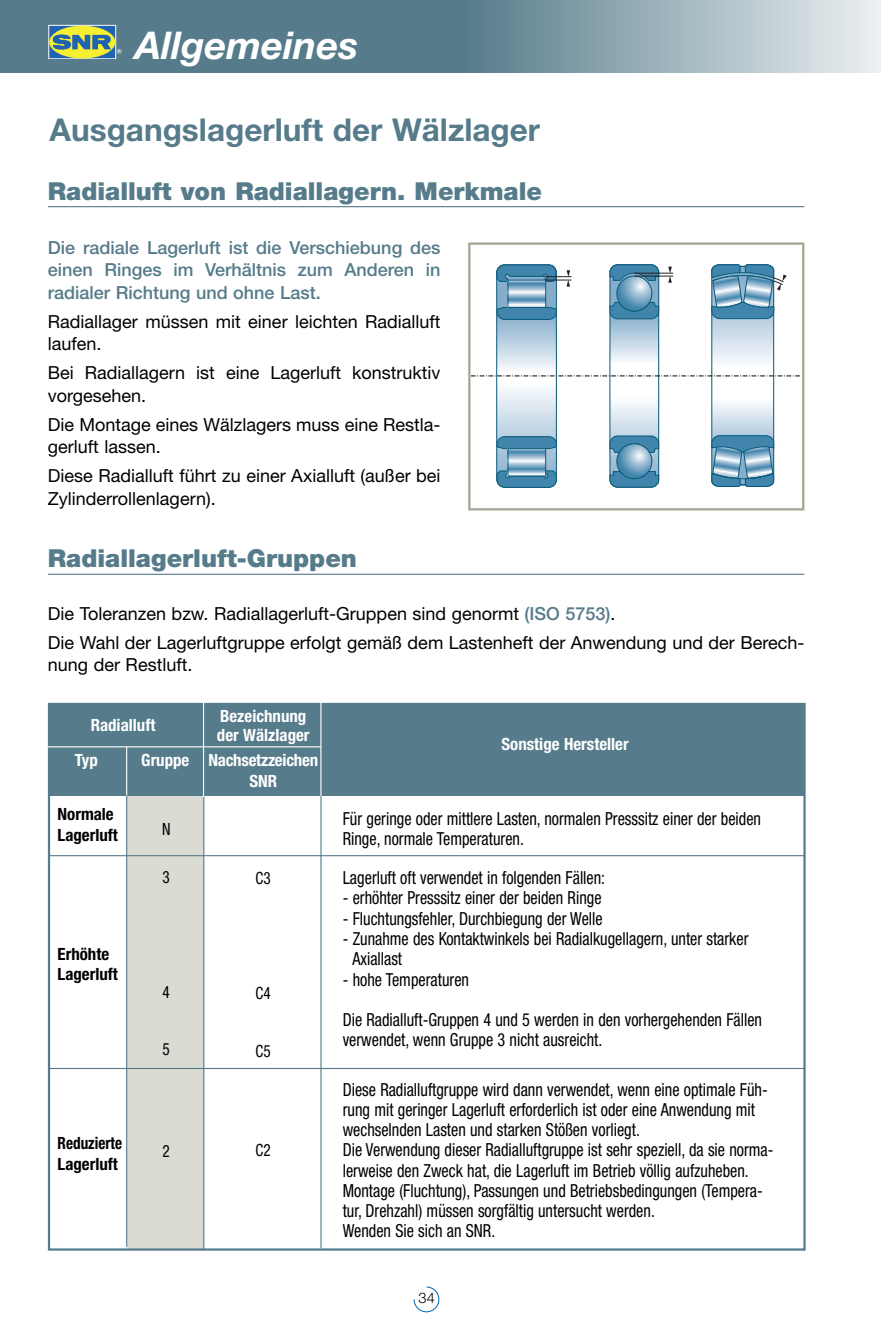
<style>
.page{position:relative;width:881px;height:1340px;background:#fff}
.page>*{position:absolute;margin:0;border:0;box-sizing:border-box;transform-origin:0 0}
.t1{font:italic 700 38.25px "Helvetica Neue";color:#fff}
.t2{font:700 31.5px "Helvetica Neue";color:#567b8a}
.t3{font:900 24.75px "Helvetica Neue";color:#567b8a}
.t4{font:condensed 18px/20.2px "Helvetica Neue";color:#000;scale:.9 1}
.t5{font:18px/22.5px "Helvetica Neue";color:#000}
.t6{font:500 18px/22.5px "Helvetica Neue";color:#567b8a;text-align:justify}
.t7{font:700 condensed 16.88px/19.1px "Helvetica Neue";color:#fff}
.t8{font:700 condensed 16.88px/20.2px "Helvetica Neue";color:#000}
.t9{font:700 condensed 16.88px/20.2px "Helvetica Neue";color:#000;scale:.9 1}
.t10{font:condensed 16.88px "Helvetica Neue";color:#000;scale:.9 1}
.t11{font:300 14.62px "Helvetica Neue";color:#000}
.s1{font-weight:500;color:#567b8a}
</style>
<div class="page">
<div style="left:468px;top:242px;width:336px;height:268px;border:2px solid #a3a592"></div>
<svg style="left:413px;top:1286px;width:26px;height:26px"></svg>
<div style="left:464px;top:0;width:416px;height:72px;background:linear-gradient(to right,#567c8a,#ecf0f1)"></div>
<div style="left:0;top:0;width:464px;height:72px;background:#567b8a"></div>
<svg style="left:51px;top:27px;width:63px;height:30px"></svg>
<div style="left:49px;top:25px;width:67px;height:34px;border:1px solid #fff"></div>
<div style="left:49px;top:26px;width:66px;height:32px;background:#f6ee31;border-radius:50%"></div>
<svg style="left:53px;top:34px;width:58px;height:16px"></svg>
<svg style="left:117px;top:49px;width:5px;height:5px"></svg>
<hr style="left:48px;top:206px;width:756px;height:1px;background:#567b8a">
<svg style="left:471px;top:264px;width:328px;height:224px"></svg>
<div style="left:127px;top:796px;width:77px;height:452px;background:#dadbd3"></div>
<div style="left:50px;top:704px;width:754px;height:92px;background:#567b8a"></div>
<hr style="left:50px;top:855px;width:754px;height:1px;background:#567b8a">
<hr style="left:50px;top:1067px;width:754px;height:2px;background:#567b8a">
<hr style="left:126px;top:794px;width:1px;height:452px;background:#567b8a">
<hr style="left:203px;top:718px;width:1px;height:531px;background:#567b8a">
<hr style="left:320px;top:718px;width:1px;height:530px;background:#567b8a">
<hr style="left:126px;top:747px;width:1px;height:48px;background:#fff">
<hr style="left:203px;top:700px;width:1px;height:97px;background:#fff">
<hr style="left:320px;top:699px;width:1px;height:97px;background:#fff">
<hr style="left:48px;top:573px;width:756px;height:2px;background:#567b8a">
<hr style="left:48px;top:746px;width:273px;height:1px;background:#fff">
<h1 class="t1" style="left:135px;top:32px;width:225px">Allgemeines</h1>
<h2 class="t2" style="left:49px;top:119px;width:492px">Ausgangslagerluft der Wälzlager</h2>
<h3 class="t3" style="left:48px;top:182px;width:495px">Radialluft von Radiallagern. Merkmale</h3>
<p class="t6" style="left:48px;top:238px;width:394px">Die radiale Lagerluft ist die Verschiebung des einen Ringes im Verhältnis zum Anderen in radialer Richtung und ohne Last.</p>
<p class="t5" style="left:48px;top:312px;width:394px">Radiallager müssen mit einer leichten Radialluft laufen.</p>
<p class="t5" style="left:48px;top:363px;width:394px">Bei Radiallagern ist eine Lagerluft konstruktiv vorgesehen.</p>
<p class="t5" style="left:48px;top:415px;width:394px">Die Montage eines Wälzlagers muss eine Restla&shy;gerluft lassen.</p>
<p class="t5" style="left:48px;top:466px;width:394px">Diese Radialluft führt zu einer Axialluft (außer bei<br>Zylinderrollenlagern).</p>
<h3 class="t3" style="left:48px;top:549px;width:310px">Radiallagerluft-Gruppen</h3>
<p class="t5" style="left:48px;top:601px;width:757px;line-height:28.8px">Die Toleranzen bzw. Radiallagerluft-Gruppen sind genormt <span class="s1">(ISO 5753)</span>.<br>Die Wahl der Lagerluftgruppe erfolgt gemäß dem Lastenheft der Anwendung und der Berech-</p>
<p class="t5" style="left:48px;top:655px;width:146px">nung der Restluft.</p>
<p class="t7" style="left:91px;top:717px;width:66px">Radialluft</p>
<p class="t7" style="left:217px;top:708px;width:94px">Bezeichnung der Wälzlager</p>
<p class="t7" style="left:75px;top:752px;width:25px">Typ</p>
<p class="t7" style="left:249px;top:751px;width:70px;line-height:20.2px;text-indent:-108px">Gruppe Nachsetzzeichen<br>SNR</p>
<p class="t8" style="left:58px;top:805px;width:62px">Normale<br>Lagerluft</p>
<p class="t10" style="left:162px;top:822px;width:11px">N</p>
<p class="t10" style="left:162px;top:871px;width:10px">3</p>
<p class="t10" style="left:255px;top:872px;width:18px">C3</p>
<p class="t8" style="left:58px;top:945px;width:62px">Erhöhte<br>Lagerluft</p>
<p class="t9" style="left:58px;top:1134px;width:73px">Reduzierte<br>Lagerluft</p>
<p class="t10" style="left:162px;top:985px;width:10px">4</p>
<p class="t10" style="left:162px;top:1043px;width:10px">5</p>
<p class="t10" style="left:162px;top:1145px;width:10px">2</p>
<p class="t10" style="left:255px;top:987px;width:18px">C4</p>
<p class="t10" style="left:255px;top:1044px;width:18px">C5</p>
<p class="t10" style="left:255px;top:1144px;width:18px">C2</p>
<p class="t7" style="left:501px;top:736px;width:129px">Sonstige Hersteller</p>
<p class="t4" style="left:342px;top:810px;width:466px">Für geringe oder mittlere Lasten, normalen Presssitz einer der beiden<br>Ringe, normale Temperaturen.</p>
<p class="t4" style="left:342px;top:869px;width:293px">Lagerluft oft verwendet in folgenden Fällen:</p>
<p class="t4" style="left:342px;top:889px;width:289px">- erhöhter Presssitz einer der beiden Ringe</p>
<p class="t4" style="left:342px;top:909px;width:290px">- Fluchtungsfehler, Durchbiegung der Welle</p>
<p class="t4" style="left:352px;top:930px;width:441px;text-indent:-10px">- Zunahme des Kontaktwinkels bei Radialkugellagern, unter starker<br>Axiallast</p>
<p class="t4" style="left:342px;top:970px;width:142px">- hohe Temperaturen</p>
<p class="t4" style="left:342px;top:1011px;width:467px">Die Radialluft-Gruppen 4 und 5 werden in den vorhergehenden Fällen verwendet, wenn Gruppe 3 nicht ausreicht.</p>
<p class="t4" style="left:342px;top:1080px;width:480px">Diese Radialluftgruppe wird dann verwendet, wenn eine optimale Füh&shy;rung mit geringer Lagerluft erforderlich ist oder eine Anwendung mit wechselnden Lasten und starken Stößen vorliegt.<br>Die Verwendung dieser Radialluftgruppe ist sehr speziell, da sie norma&shy;lerweise den Zweck hat, die Lagerluft im Betrieb völlig aufzuheben.<br>Montage (Fluchtung), Passungen und Betriebsbedingungen (Tempera&shy;tur, Drehzahl) müssen sorgfältig untersucht werden.<br>Wenden Sie sich an SNR.</p>
<p class="t11" style="left:418px;top:1292px;width:18px">34</p>
</div>
